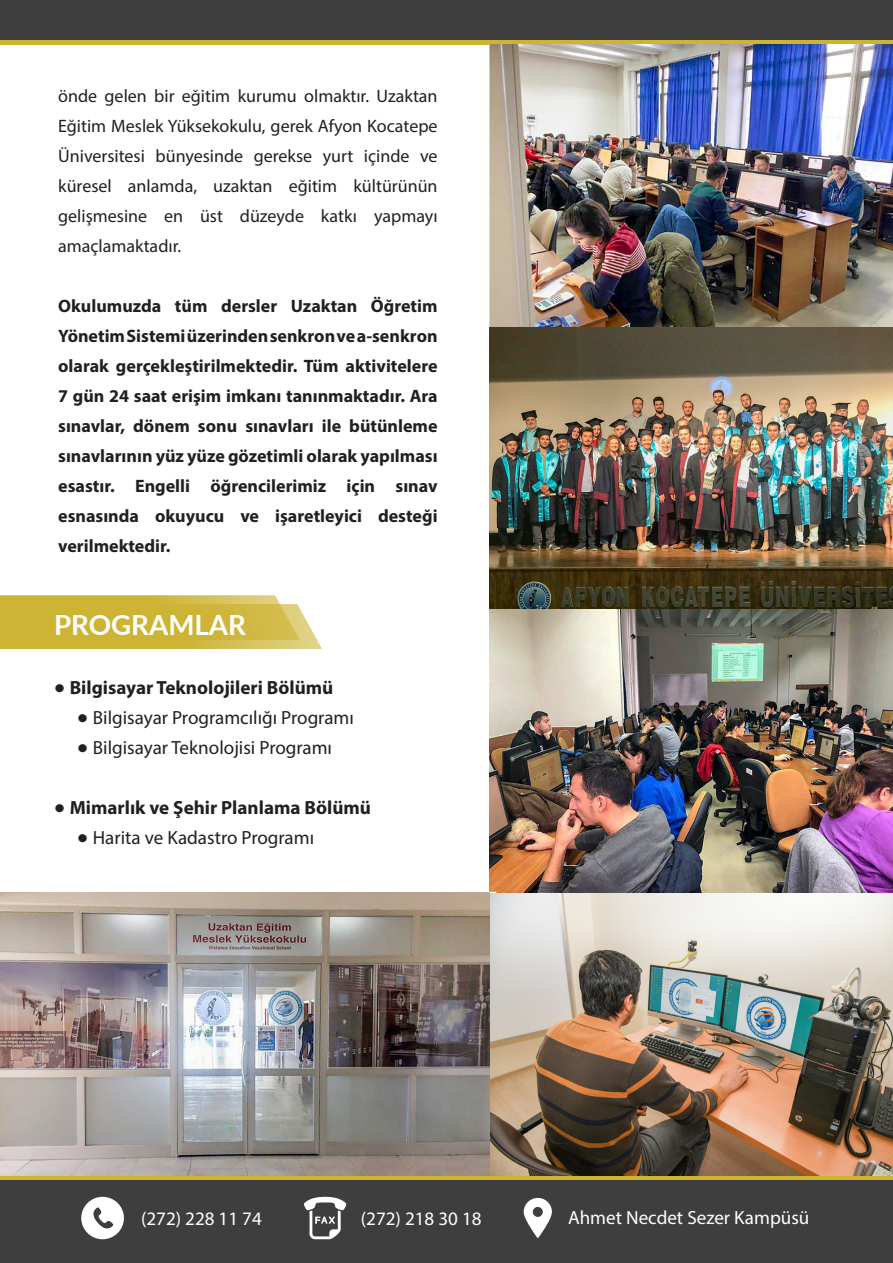
<style>
.page{position:relative;width:893px;height:1263px;background:#fff}
.page>*{position:absolute;margin:0;border:0;box-sizing:border-box;transform-origin:0 0}
.t1{font:700 27.75px "Lato";color:#fff}
.t2{font:19.05px "Myriad Pro";color:#231f20}
.t3{font:700 19.05px "Myriad Pro";color:#231f20}
.t4{font:19.05px "Myriad Pro";color:#fff}
.t5{font:700 18px/30px "Myriad Pro";color:#231f20;text-align:justify}
.t6{font:18px/30px "Myriad Pro";color:#231f20;text-align:justify}
.s1{font-family:"Lato"}
.s2{font-family:"Lato";font-weight:700}
</style>
<div class="page">
<div style="left:0;top:1175px;width:893px;height:88px;background:#3e3e3f"></div>
<div style="left:0;top:1175px;width:893px;height:5px;background:#ceb435"></div>
<div style="left:0;top:0;width:893px;height:40px;background:#3e3e3f"></div>
<div style="left:0;top:40px;width:893px;height:5px;background:#ceb435"></div>
<svg style="left:0;top:595px;width:322px;height:54px"></svg>
<svg style="left:523px;top:1198px;width:29px;height:40px"></svg>
<svg style="left:304px;top:1197px;width:42px;height:42px"></svg>
<svg style="left:81px;top:1197px;width:43px;height:42px"></svg>
<img style="left:490px;top:45px;width:403px;height:847px">
<img style="left:0;top:892px;width:893px;height:283px">
<p class="t6" style="left:58px;top:80px;width:381px">önde gelen bir eğitim kurumu olmaktır. Uzaktan Eğitim Meslek Yüksekokulu, gerek Afyon Kocatepe Üniversitesi bünyesinde gerekse yurt içinde ve küresel anlamda, uzaktan eğitim kültürünün gelişmesine en üst düzeyde katkı yapmayı amaçlamaktadır.</p>
<p class="t5" style="left:58px;top:290px;width:381px">Okulumuzda tüm dersler Uzaktan Öğretim Yönetim Sistemi üzerinden senkron ve a-senkron olarak gerçekleştirilmektedir. Tüm aktivitelere 7 gün 24 saat erişim imkanı tanınmaktadır. Ara sınavlar, dönem sonu sınavları ile bütünleme sınavlarının yüz yüze gözetimli olarak yapılması esastır. Engelli öğrencilerimiz için sınav esnasında okuyucu ve işaretleyici desteği verilmektedir.</p>
<p class="t1" style="left:54px;top:604px;width:194px">PROGRAMLAR</p>
<p class="t3" style="left:54px;top:675px;width:281px"><span class="s1">•</span> Bilgisayar Teknolojileri Bölümü</p>
<p class="t2" style="left:77px;top:706px;width:278px"><span class="s2">•</span> Bilgisayar Programcılığı Programı</p>
<p class="t2" style="left:77px;top:736px;width:256px"><span class="s2">•</span> Bilgisayar Teknolojisi Programı</p>
<p class="t3" style="left:54px;top:795px;width:318px"><span class="s1">•</span> Mimarlık ve Şehir Planlama Bölümü</p>
<p class="t2" style="left:77px;top:826px;width:239px"><span class="s2">•</span> Harita ve Kadastro Programı</p>
<p class="t4" style="left:141px;top:1206px;width:122px">(272) 228 11 74</p>
<p class="t4" style="left:361px;top:1206px;width:122px">(272) 218 30 18</p>
<p class="t4" style="left:568px;top:1205px;width:243px">Ahmet Necdet Sezer Kampüsü</p>
</div>
